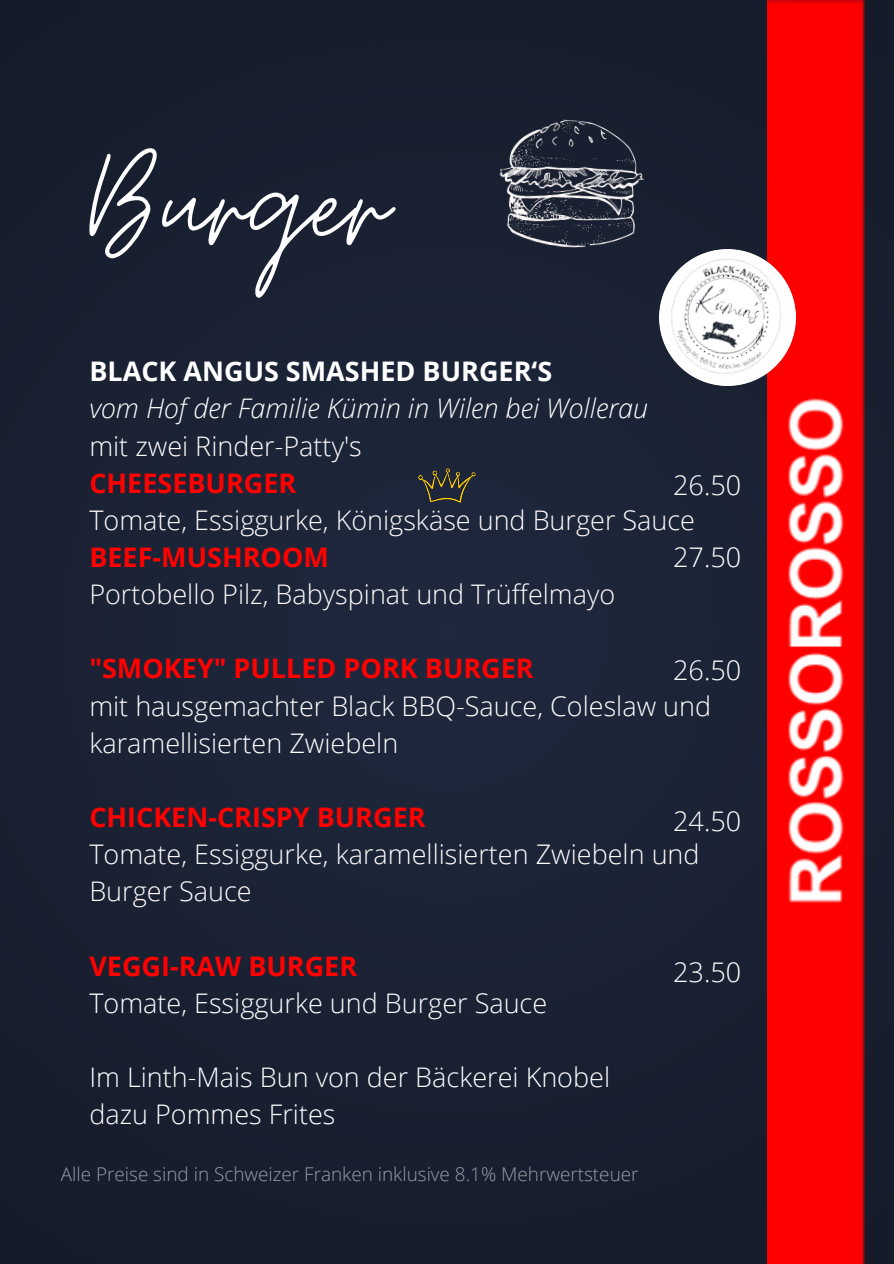
<style>
.page{position:relative;width:894px;height:1264px;background:#fff}
.page>*{position:absolute;margin:0;border:0;box-sizing:border-box;transform-origin:0 0}
.t1{font:156px "Moon Time";color:#fff}
.t2{font:300 27px/37.2px "Open Sans";color:#fff}
.t3{font:300 27px/37.2px "Open Sans";color:#fffcfc}
.t4{font:700 27px "Open Sans";color:#ff0100}
.t5{font:italic 300 27px "Open Sans";color:#fff}
.t6{font:700 27px "Open Sans";color:#fff}
.t7{font:300 18.9px "Open Sans";color:#fff}
.s1{color:#fff}
</style>
<div class="page">
<div style="left:0;top:0;width:893px;height:1263px;background:#192132"></div>
<img style="left:767px;top:0;width:97px;height:1263px">
<img style="left:418px;top:469px;width:57px;height:33px">
<img style="left:494px;top:115px;width:153px;height:140px">
<img style="left:647px;top:239px;width:160px;height:157px">
<p class="t1" style="left:89px;top:110px;width:300px">Burger</p>
<p class="t6" style="left:89px;top:352px;width:464px">BLACK ANGUS SMASHED BURGER‘S</p>
<p class="t5" style="left:89px;top:389px;width:560px">vom Hof der Familie Kümin in Wilen bei Wollerau</p>
<p class="t3" style="left:89px;top:426px;width:274px"><span class="s1">mit</span> zwei Rinder-Patty's</p>
<p class="t4" style="left:89px;top:464px;width:208px">CHEESEBURGER</p>
<p class="t3" style="left:89px;top:501px;width:607px">Tomate, Essiggurke, Königskäse und Burger Sauce</p>
<p class="t4" style="left:89px;top:538px;width:241px">BEEF-MUSHROOM</p>
<p class="t3" style="left:89px;top:575px;width:527px">Portobello Pilz, Babyspinat und Trüffelmayo</p>
<p class="t2" style="left:673px;top:466px;width:70px">26.50</p>
<p class="t2" style="left:673px;top:537px;width:69px">27.50</p>
<p class="t4" style="left:89px;top:649px;width:446px">"SMOKEY" PULLED PORK BURGER</p>
<p class="t2" style="left:89px;top:686px;width:623px">mit hausgemachter Black BBQ-Sauce, Coleslaw und karamellisierten Zwiebeln</p>
<p class="t2" style="left:673px;top:650px;width:69px">26.50</p>
<p class="t4" style="left:89px;top:798px;width:338px">CHICKEN-CRISPY BURGER</p>
<p class="t3" style="left:89px;top:835px;width:611px">Tomate, Essiggurke, karamellisierten Zwiebeln und<br>Burger Sauce</p>
<p class="t2" style="left:673px;top:801px;width:69px">24.50</p>
<p class="t4" style="left:89px;top:946px;width:269px">VEGGI-RAW BURGER</p>
<p class="t2" style="left:89px;top:983px;width:459px">Tomate, Essiggurke und Burger Sauce</p>
<p class="t2" style="left:89px;top:1057px;width:522px">Im Linth-Mais Bun von der Bäckerei Knobel</p>
<p class="t2" style="left:89px;top:1095px;width:247px">dazu Pommes Frites</p>
<p class="t7" style="left:61px;top:1161px;width:579px">Alle Preise sind in Schweizer Franken inklusive 8.1% Mehrwertsteuer</p>
<p class="t2" style="left:673px;top:952px;width:69px">23.50</p>
</div>
